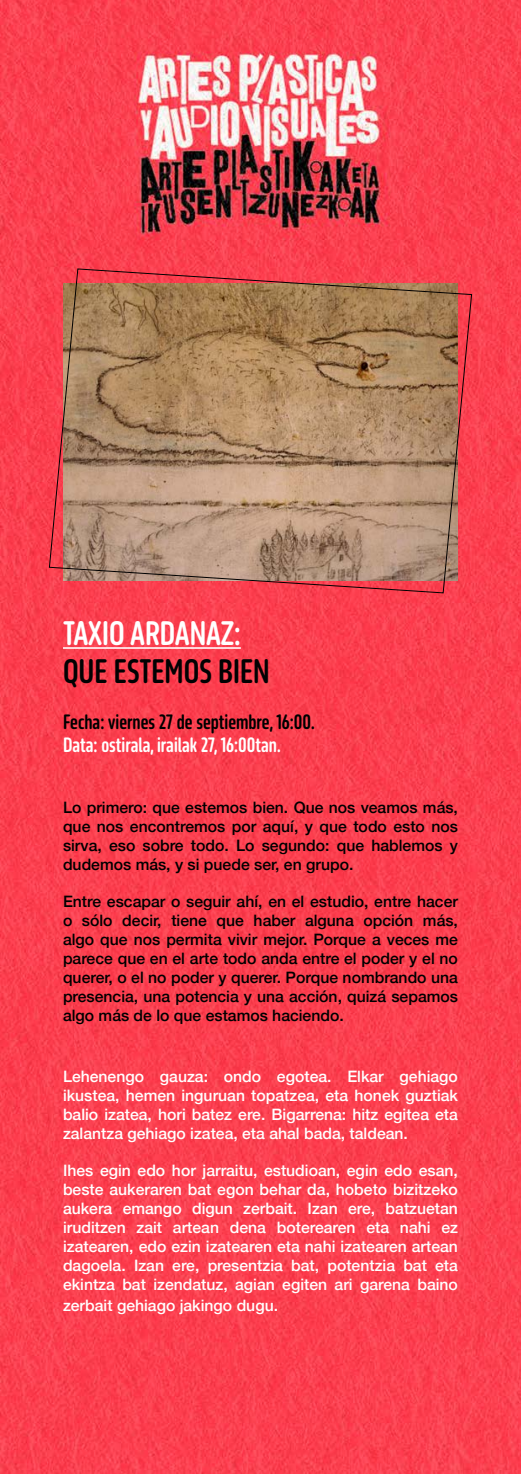
<style>
.page{position:relative;width:521px;height:1474px;background:#fff}
.page>*{position:absolute;margin:0;border:0;box-sizing:border-box;transform-origin:0 0}
.t1{font:700 31.5px "October Compressed DL";color:#020203}
.t2{font:700 31.5px "October Compressed DL";color:#fff}
.t3{font:700 19.25px "October Compressed DL";color:#000}
.t4{font:700 19.25px "October Compressed DL";color:#fff}
.t5{font:500 15.75px/18.9px "Helvetica Neue";color:#fff;text-align:justify}
.t6{font:500 15.75px/18.9px "Helvetica Neue";color:#000;text-align:justify}
</style>
<div class="page">
<img style="left:0;top:0;width:1px;height:1473px">
<img style="left:1px;top:0;width:520px;height:1473px">
<hr style="left:63px;top:647px;width:178px;height:2px;background:#fff">
<svg style="left:48px;top:268px;width:424px;height:326px;background:#b67e65"></svg>
<h1 class="t2" style="left:63px;top:613px;width:179px">TAXIO ARDANAZ:</h1>
<h1 class="t1" style="left:63px;top:651px;width:208px">QUE ESTEMOS BIEN</h1>
<p class="t3" style="left:63px;top:709px;width:253px">Fecha: viernes 27 de septiembre, 16:00.</p>
<p class="t4" style="left:63px;top:732px;width:219px">Data: ostirala, irailak 27, 16:00tan.</p>
<p class="t6" style="left:63px;top:796px;width:396px">Lo primero: que estemos bien. Que nos veamos más, que nos encontremos por aquí, y que todo esto nos sirva, eso sobre todo. Lo segundo: que hablemos y dudemos más, y si puede ser, en grupo.</p>
<p class="t6" style="left:63px;top:891px;width:396px">Entre escapar o seguir ahí, en el estudio, entre hacer o sólo decir, tiene que haber alguna opción más, algo que nos permita vivir mejor. Porque a veces me parece que en el arte todo anda entre el poder y el no querer, o el no poder y querer. Porque nombrando una presencia, una potencia y una acción, quizá sepamos algo más de lo que estamos haciendo.</p>
<p class="t5" style="left:63px;top:1065px;width:396px">Lehenengo gauza: ondo egotea. Elkar gehiago ikustea, hemen inguruan topatzea, eta honek guztiak balio izatea, hori batez ere. Bigarrena: hitz egitea eta zalantza gehiago izatea, eta ahal bada, taldean.</p>
<p class="t5" style="left:63px;top:1160px;width:396px">Ihes egin edo hor jarraitu, estudioan, egin edo esan, beste aukeraren bat egon behar da, hobeto bizitzeko aukera emango digun zerbait. Izan ere, batzuetan iruditzen zait artean dena boterearen eta nahi ez izatearen, edo ezin izatearen eta nahi izatearen artean dagoela. Izan ere, presentzia bat, potentzia bat eta ekintza bat izendatuz, agian egiten ari garena baino</p>
<p class="t5" style="left:63px;top:1294px;width:217px">zerbait gehiago jakingo dugu.</p>
</div>
